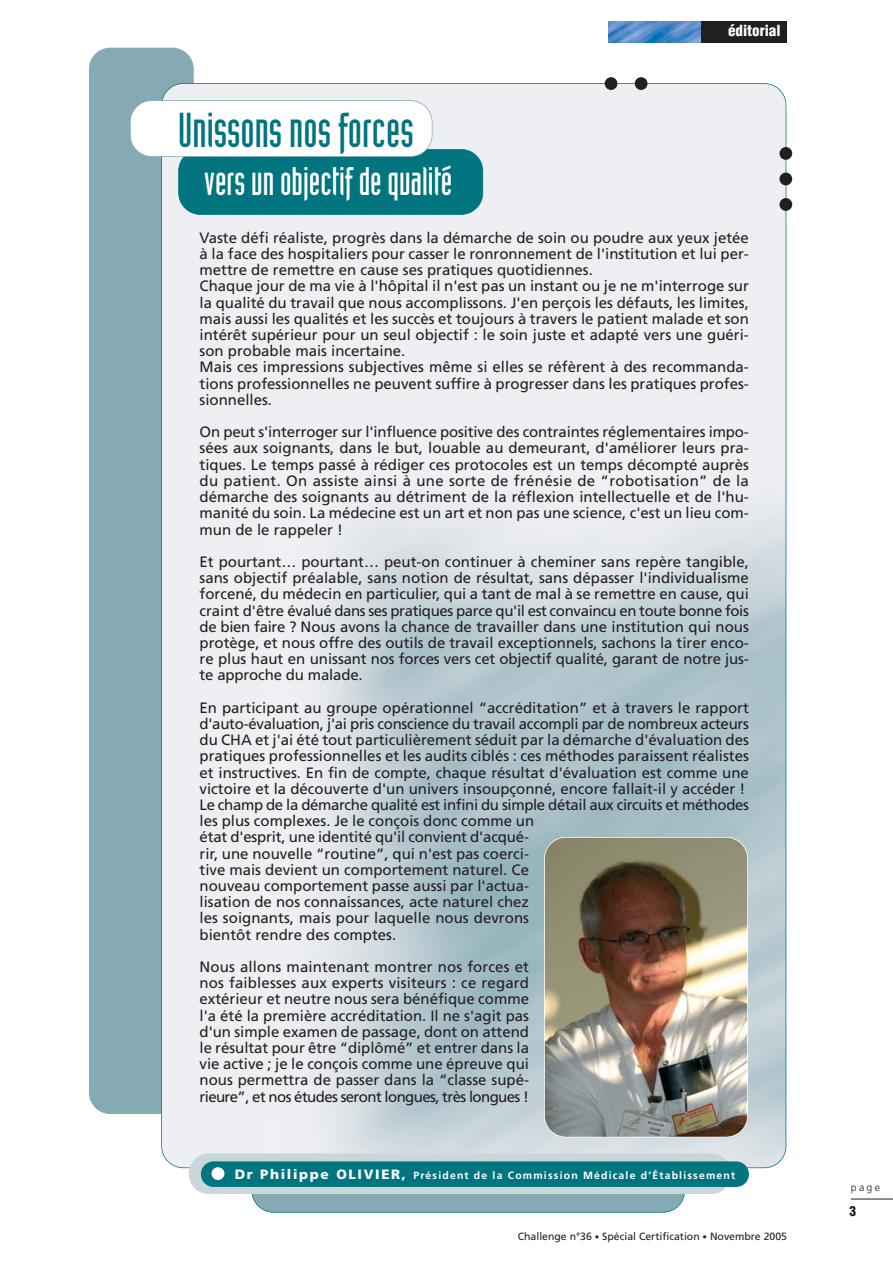
<style>
.page{position:relative;width:893px;height:1263px;background:#fff}
.page>*{position:absolute;margin:0;border:0;box-sizing:border-box;transform-origin:0 0}
.t1{font:48px "Industria Solid";color:#00757f}
.t2{font:39px "Industria Solid";color:#fff}
.t3{font:15px/16.2px "Frutiger LT Std";color:#231f20;text-align:justify}
.t4{font:900 condensed 15px "Helvetica";color:#fff}
.t5{font:900 condensed 13.5px "Helvetica";color:#231f20}
.t6{font:700 10.5px "Frutiger LT Std";letter-spacing:.11em;color:#fff}
.t7{font:10.5px "Frutiger LT Std";color:#231f20}
.t8{font:300 10.5px "Frutiger LT Std";color:#231f20}
.s1{font-weight:900;font-size:13.5px}
.s2{font-size:9px}
</style>
<div class="page">
<hr style="left:851px;top:1199px;width:42px;height:1px;background:#231f20">
<div style="left:610px;top:21px;width:177px;height:21px;background:#231f20"></div>
<img style="left:608px;top:21px;width:92px;height:21px">
<div style="left:89px;top:48px;width:105px;height:1066px;background:#86aab3;border-radius:21px"></div>
<div style="left:162px;top:83px;width:624px;height:1085px;background:#eeeff3;border-radius:22px"></div>
<img style="left:324px;top:512px;width:462px;height:656px">
<div style="left:252px;top:1162px;width:433px;height:50px;background:#86aab3;border-radius:22px"></div>
<div style="left:251px;top:1162px;width:434px;height:50px;border:2px solid #00757f;border-radius:22px"></div>
<div style="left:189px;top:1153px;width:542px;height:41px;background:#c9d6da;border-radius:20px"></div>
<div style="left:201px;top:1161px;width:548px;height:26px;background:#00757f;border-radius:13px"></div>
<div style="left:779px;top:198px;width:13px;height:13px;background:#231f20;border-radius:50%"></div>
<div style="left:779px;top:173px;width:13px;height:12px;background:#231f20;border-radius:50%"></div>
<div style="left:779px;top:147px;width:13px;height:13px;background:#231f20;border-radius:50%"></div>
<div style="left:605px;top:77px;width:12px;height:13px;background:#231f20;border-radius:50%"></div>
<div style="left:635px;top:77px;width:12px;height:13px;background:#231f20;border-radius:50%"></div>
<div style="left:211px;top:1167px;width:13px;height:13px;background:#fff;border-radius:50%"></div>
<img style="left:544px;top:837px;width:204px;height:300px;border-radius:22px">
<div style="left:544px;top:837px;width:204px;height:300px;border:2px solid #fff;border-radius:22px"></div>
<div style="left:179px;top:149px;width:304px;height:65px;background:#00757f;border-radius:22px"></div>
<div style="left:178px;top:149px;width:305px;height:66px;border:2px solid #00757f;border-radius:22px"></div>
<div style="left:130px;top:101px;width:302px;height:55px;background:#fff;border-radius:22px"></div>
<div style="left:130px;top:100px;width:302px;height:57px;border:2px solid #86aab3;border-radius:22px"></div>
<h1 class="t1" style="left:178px;top:113px;width:237px">Unissons nos forces</h1>
<h2 class="t2" style="left:204px;top:167px;width:250px">vers un objectif de qualité</h2>
<p class="t4" style="left:728px;top:25px;width:54px">éditorial</p>
<p class="t3" style="left:200px;top:230px;width:551px;text-align:left">Vaste défi réaliste, progrès dans la démarche de soin ou poudre aux yeux jetée à la face des hospitaliers pour casser le ronronnement de l'institution et lui per&shy;mettre de remettre en cause ses pratiques quotidiennes.<br>Chaque jour de ma vie à l'hôpital il n'est pas un instant ou je ne m'interroge sur la qualité du travail que nous accomplissons. J'en perçois les défauts, les limites, mais aussi les qualités et les succès et toujours à travers le patient malade et son intérêt supérieur pour un seul objectif : le soin juste et adapté vers une guéri&shy;son probable mais incertaine.<br>Mais ces impressions subjectives même si elles se réfèrent à des recommanda&shy;tions professionnelles ne peuvent suffire à progresser dans les pratiques profes&shy;sionnelles.</p>
<p class="t3" style="left:200px;top:425px;width:551px">On peut s'interroger sur l'influence positive des contraintes réglementaires impo&shy;sées aux soignants, dans le but, louable au demeurant, d'améliorer leurs pra&shy;tiques. Le temps passé à rédiger ces protocoles est un temps décompté auprès du patient. On assiste ainsi à une sorte de frénésie de “robotisation” de la démarche des soignants au détriment de la réflexion intellectuelle et de l'hu&shy;manité du soin. La médecine est un art et non pas une science, c'est un lieu com&shy;mun de le rappeler !</p>
<p class="t3" style="left:200px;top:554px;width:551px">Et pourtant… pourtant… peut-on continuer à cheminer sans repère tangible, sans objectif préalable, sans notion de résultat, sans dépasser l'individualisme forcené, du médecin en particulier, qui a tant de mal à se remettre en cause, qui craint d'être évalué dans ses pratiques parce qu'il est convaincu en toute bonne fois de bien faire ? Nous avons la chance de travailler dans une institution qui nous protège, et nous offre des outils de travail exceptionnels, sachons la tirer enco&shy;re plus haut en unissant nos forces vers cet objectif qualité, garant de notre jus&shy;te approche du malade.</p>
<p class="t3" style="left:200px;top:700px;width:551px;text-align:left">En participant au groupe opérationnel “accréditation” et à travers le rapport d'auto-évaluation, j'ai pris conscience du travail accompli par de nombreux acteurs du CHA et j'ai été tout particulièrement séduit par la démarche d'évaluation des pratiques professionnelles et les audits ciblés : ces méthodes paraissent réalistes et instructives. En fin de compte, chaque résultat d'évaluation est comme une victoire et la découverte d'un univers insoupçonné, encore fallait-il y accéder !<br>Le champ de la démarche qualité est infini du simple détail aux circuits et méthodes les plus complexes. Je le conçois donc comme un<br>état d'esprit, une identité qu'il convient d'acqué-<br>rir, une nouvelle “routine”, qui n'est pas coerci-<br>tive mais devient un comportement naturel. Ce<br>nouveau comportement passe aussi par l'actua-<br>lisation de nos connaissances, acte naturel chez<br>les soignants, mais pour laquelle nous devrons<br>bientôt rendre des comptes.</p>
<p class="t3" style="left:200px;top:959px;width:331px">Nous allons maintenant montrer nos forces et nos faiblesses aux experts visiteurs : ce regard extérieur et neutre nous sera bénéfique comme l'a été la première accréditation. Il ne s'agit pas d'un simple examen de passage, dont on attend le résultat pour être “diplômé” et entrer dans la vie active ; je le conçois comme une épreuve qui nous permettra de passer dans la “classe supé&shy;rieure”, et nos études seront longues, très longues !</p>
<p class="t6" style="left:235px;top:1172px;width:502px"><span class="s1">Dr Philippe OLIVIER,</span> Président de la Commission Médicale d’Établissement</p>
<p class="t7" style="left:518px;top:1231px;width:271px">Challenge n°36 <span class="s2">•</span> Spécial Certification <span class="s2">•</span> Novembre 2005</p>
<p class="t8" style="left:851px;top:1182px;width:31px">page</p>
<p class="t5" style="left:849px;top:1205px;width:8px">3</p>
</div>
